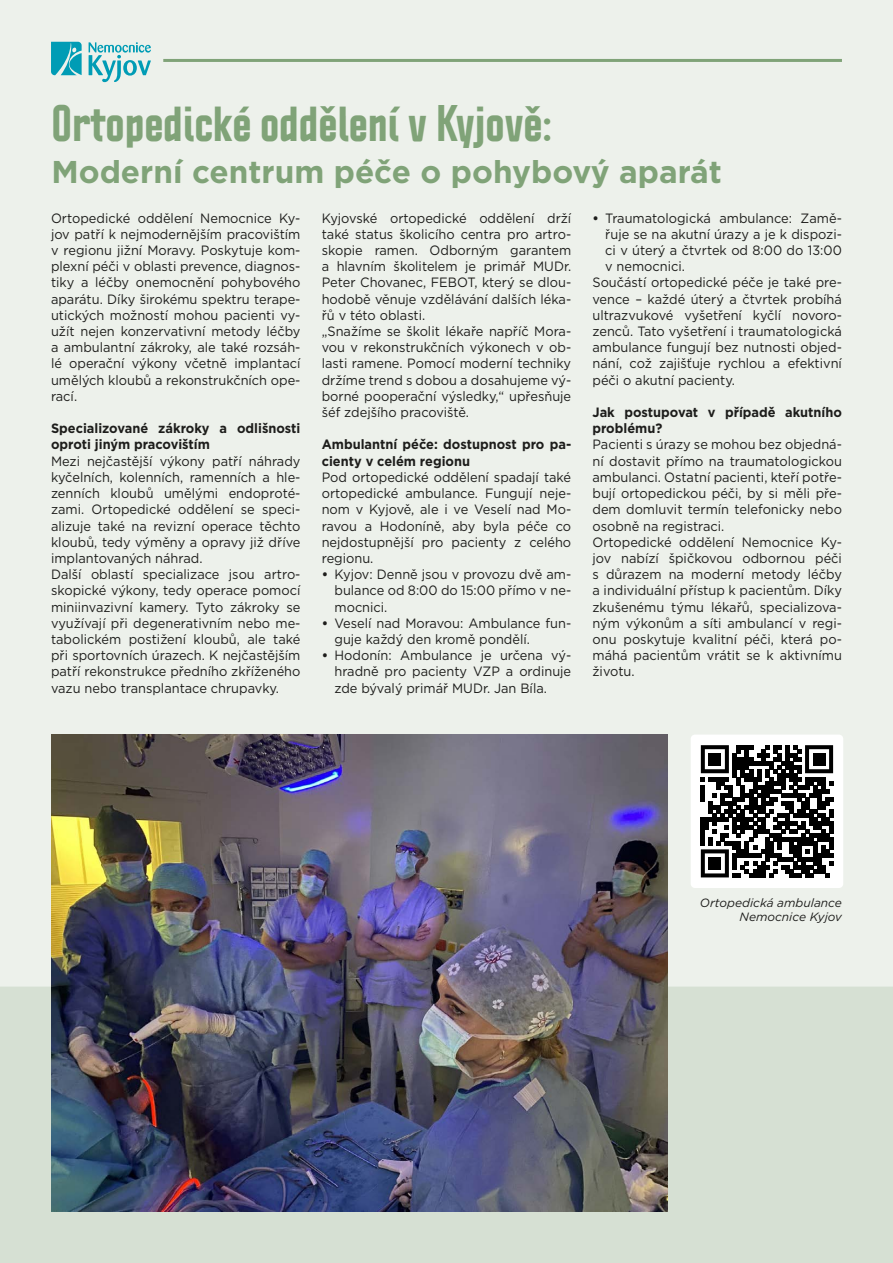
<style>
.page{position:relative;width:893px;height:1263px;background:#edf1eb}
.page>*{position:absolute;margin:0;border:0;box-sizing:border-box;transform-origin:0 0}
.t1{font:800 condensed 45px "Politica";color:#80a378}
.t2{font:700 31.5px "Gotham";color:#80a378}
.t3{font:13.5px/16.2px "Gotham";color:#1d1d1b;text-align:justify;scale:.95 1}
.t4{font:700 13.5px/16.2px "Gotham";color:#1d1d1b;scale:.95 1}
.t5{font:italic 12px/14.4px "Gotham";color:#1d1d1b;text-align:right}
.s1{font-weight:700}
</style>
<div class="page">
<hr style="left:163px;top:59px;width:679px;height:3px;background:#80a378">
<svg style="left:89px;top:42px;width:62px;height:40px"></svg>
<svg style="left:51px;top:42px;width:31px;height:33px"></svg>
<div style="left:691px;top:735px;width:152px;height:153px;background:#fff;border-radius:4px"></div>
<svg style="left:700px;top:745px;width:134px;height:133px"></svg>
<div style="left:709px;top:753px;width:12px;height:12px;background:#000"></div>
<div style="left:813px;top:753px;width:12px;height:12px;background:#000"></div>
<div style="left:709px;top:857px;width:12px;height:12px;background:#000"></div>
<img style="left:51px;top:735px;width:617px;height:477px">
<h1 class="t1" style="left:51px;top:90px;width:503px">Ortopedické oddělení v Kyjově:</h1>
<h2 class="t2" style="left:51px;top:151px;width:672px">Moderní centrum péče o pohybový aparát</h2>
<p class="t3" style="left:51px;top:209px;width:264px">Ortopedické oddělení Nemocnice Ky&shy;jov patří k nejmodernějším pracovištím v regionu jižní Moravy. Poskytuje kom&shy;plexní péči v oblasti prevence, diagnos&shy;tiky a léčby onemocnění pohybového aparátu. Díky širokému spektru terape&shy;utických možností mohou pacienti vy&shy;užít nejen konzervativní metody léčby a ambulantní zákroky, ale také rozsáh&shy;lé operační výkony včetně implantací umělých kloubů a rekonstrukčních ope&shy;rací.</p>
<p class="t4" style="left:51px;top:420px;width:264px">Specializované zákroky a odlišnosti oproti jiným pracovištím</p>
<p class="t3" style="left:51px;top:452px;width:264px;text-align:left">Mezi nejčastější výkony patří náhrady kyčelních, kolenních, ramenních a hle&shy;zenních kloubů umělými endoproté&shy;zami. Ortopedické oddělení se speci&shy;alizuje také na revizní operace těchto kloubů, tedy výměny a opravy již dříve implantovaných náhrad.<br>Další oblastí specializace jsou artro&shy;skopické výkony, tedy operace pomocí miniinvazivní kamery. Tyto zákroky se využívají při degenerativním nebo me&shy;tabolickém postižení kloubů, ale také při sportovních úrazech. K nejčastějším patří rekonstrukce předního zkříženého vazu nebo transplantace chrupavky.</p>
<p class="t3" style="left:322px;top:209px;width:264px;text-align:left">Kyjovské ortopedické oddělení drží také status školicího centra pro artro&shy;skopie ramen. Odborným garantem a hlavním školitelem je primář MUDr.<br>Peter Chovanec, FEBOT, který se dlou&shy;hodobě věnuje vzdělávání dalších léka&shy;řů v této oblasti.<br>„Snažíme se školit lékaře napříč Mora&shy;vou v rekonstrukčních výkonech v ob&shy;lasti ramene. Pomocí moderní techniky držíme trend s dobou a dosahujeme vý&shy;borné pooperační výsledky,“ upřesňuje šéf zdejšího pracoviště.</p>
<p class="t4" style="left:322px;top:436px;width:264px">Ambulantní péče: dostupnost pro pa&shy;cienty v celém regionu</p>
<p class="t3" style="left:322px;top:469px;width:264px">Pod ortopedické oddělení spadají také ortopedické ambulance. Fungují neje&shy;nom v Kyjově, ale i ve Veselí nad Mo&shy;ravou a Hodoníně, aby byla péče co nejdostupnější pro pacienty z celého regionu.</p>
<p class="t3" style="left:334px;top:566px;width:251px;text-indent:-13px"><span class="s1">•</span> Kyjov: Denně jsou v provozu dvě am&shy;bulance od 8:00 do 15:00 přímo v ne&shy;mocnici.</p>
<p class="t3" style="left:334px;top:614px;width:251px;text-indent:-13px"><span class="s1">•</span> Veselí nad Moravou: Ambulance fun&shy;guje každý den kromě pondělí.</p>
<p class="t3" style="left:334px;top:647px;width:251px;text-indent:-13px"><span class="s1">•</span> Hodonín: Ambulance je určena vý&shy;hradně pro pacienty VZP a ordinuje zde bývalý primář MUDr. Jan Bíla.</p>
<p class="t3" style="left:592px;top:209px;width:264px"><span class="s1">•</span> Traumatologická ambulance: Zamě-</p>
<p class="t3" style="left:605px;top:226px;width:251px">řuje se na akutní úrazy a je k dispozi-</p>
<p class="t3" style="left:605px;top:242px;width:251px">ci v úterý a čtvrtek od 8:00 do 13:00</p>
<p class="t3" style="left:605px;top:258px;width:85px">v nemocnici.</p>
<p class="t3" style="left:592px;top:274px;width:264px">Součástí ortopedické péče je také pre-</p>
<p class="t3" style="left:592px;top:290px;width:264px">vence – každé úterý a čtvrtek probíhá</p>
<p class="t3" style="left:592px;top:307px;width:264px">ultrazvukové vyšetření kyčlí novoro-</p>
<p class="t3" style="left:592px;top:323px;width:264px">zenců. Tato vyšetření i traumatologická</p>
<p class="t3" style="left:592px;top:339px;width:264px">ambulance fungují bez nutnosti objed-</p>
<p class="t3" style="left:592px;top:355px;width:264px">nání, což zajišťuje rychlou a efektivní</p>
<p class="t3" style="left:592px;top:371px;width:152px">péči o akutní pacienty.</p>
<p class="t4" style="left:592px;top:404px;width:264px">Jak postupovat v případě akutního problému?</p>
<p class="t3" style="left:592px;top:436px;width:264px;text-align:left">Pacienti s úrazy se mohou bez objedná&shy;ní dostavit přímo na traumatologickou ambulanci. Ostatní pacienti, kteří potře&shy;bují ortopedickou péči, by si měli pře&shy;dem domluvit termín telefonicky nebo osobně na registraci.<br>Ortopedické oddělení Nemocnice Ky&shy;jov nabízí špičkovou odbornou péči s důrazem na moderní metody léčby a individuální přístup k pacientům. Díky zkušenému týmu lékařů, specializova&shy;ným výkonům a síti ambulancí v regi&shy;onu poskytuje kvalitní péči, která po&shy;máhá pacientům vrátit se k aktivnímu životu.</p>
<p class="t5" style="left:700px;top:895px;width:143px">Ortopedická ambulance<br>Nemocnice Kyjov</p>
</div>
